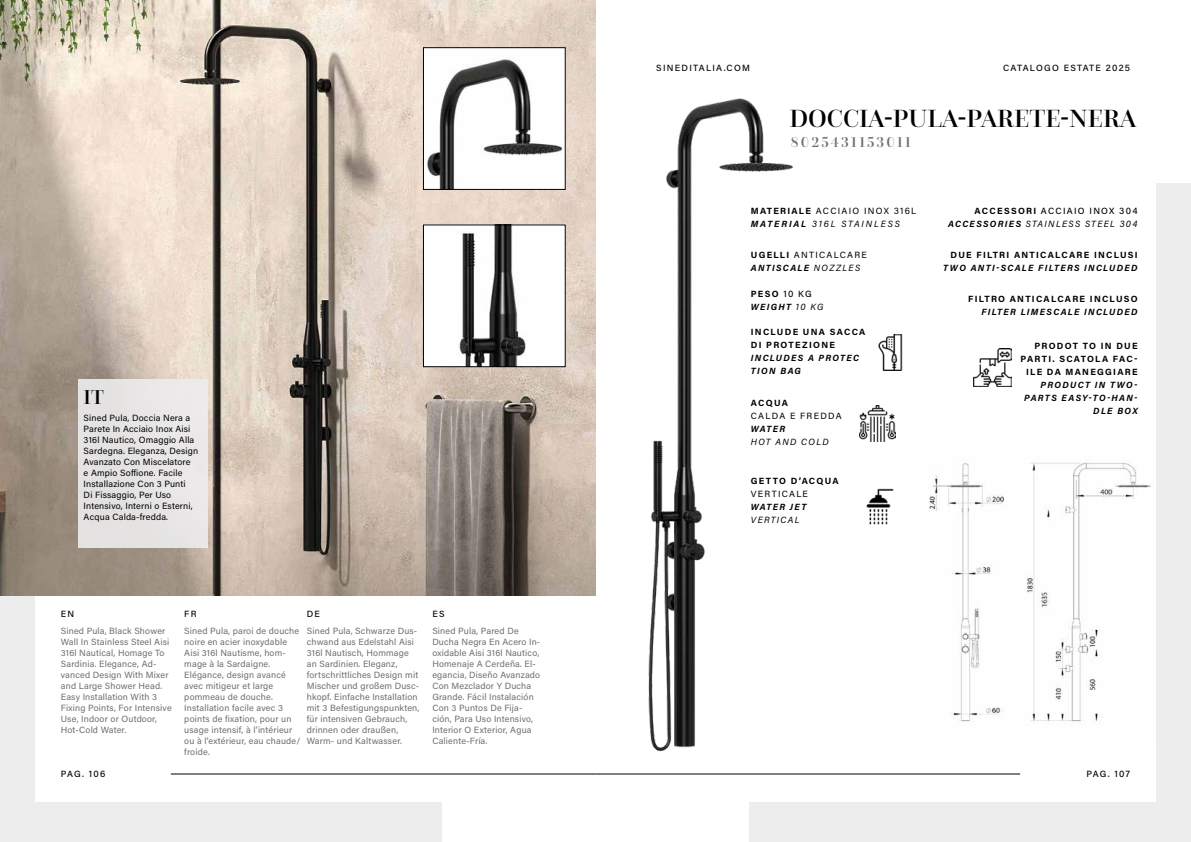
<style>
.page{position:relative;width:1191px;height:842px;background:#fff}
.page>*{position:absolute;margin:0;border:0;box-sizing:border-box;transform-origin:0 0}
.t1{font:500 26px "Questa Grande";color:#000}
.t2{font:500 21px "Questa Grande";color:#000}
.t3{font:500 15px "Questa Grande";letter-spacing:.14em;color:#6d6e6e}
.t4{font:9px/11px "Acumin Pro";letter-spacing:.02em;color:#6d6e6e}
.t5{font:9px/11px "Acumin Pro";letter-spacing:.02em;color:#000}
.t6{font:700 9px/13px "Acumin Pro";letter-spacing:.14em;color:#000;text-align:right}
.t7{font:italic 700 9px/13px "Acumin Pro";letter-spacing:.145em;color:#000}
.t8{font:italic 9px/13px "Acumin Pro";letter-spacing:.15em;color:#000;text-align:right}
.t9{font:500 9px "Acumin Pro";letter-spacing:.14em;color:#000}
.t10{font:9px/13px "Acumin Pro";letter-spacing:.14em;color:#000}
.t11{font:9px/13px "Acumin Pro";letter-spacing:.135em;color:#000}
.s1{font-weight:700}
.s2{font-weight:700;font-style:italic}
.s3{font-style:italic}
.s4{font-style:normal}
.s5{font-weight:500;font-style:normal}
.s6{font-weight:400}
.s7{font-weight:700;font-style:normal}
</style>
<div class="page">
<div style="left:749px;top:184px;width:442px;height:658px;background:#ededee"></div>
<div style="left:631px;top:40px;width:524px;height:762px;background:#fff"></div>
<div style="left:0;top:184px;width:441px;height:658px;background:#ededee"></div>
<div style="left:35px;top:40px;width:525px;height:762px;background:#fff"></div>
<img style="left:648px;top:98px;width:145px;height:654px">
<img style="left:0;top:0;width:595px;height:595px">
<div style="left:78px;top:379px;width:129px;height:168px;background:#e6e4e4"></div>
<img style="left:425px;top:49px;width:139px;height:139px">
<div style="left:423px;top:47px;width:143px;height:143px;border:1px solid #000"></div>
<img style="left:425px;top:226px;width:139px;height:139px">
<div style="left:423px;top:224px;width:143px;height:143px;border:1px solid #000"></div>
<img style="left:895px;top:438px;width:256px;height:284px">
<img style="left:866px;top:482px;width:38px;height:48px">
<img style="left:859px;top:405px;width:36px;height:37px">
<img style="left:973px;top:348px;width:39px;height:39px">
<img style="left:878px;top:334px;width:25px;height:36px">
<hr style="left:171px;top:773px;width:424px;height:1px;background:#000">
<hr style="left:595px;top:773px;width:425px;height:1px;background:#000">
<p class="t9" style="left:656px;top:62px;width:95px">SINEDITALIA.COM</p>
<p class="t9" style="left:1003px;top:62px;width:128px">CATALOGO ESTATE 2025</p>
<h1 class="t1" style="left:789px;top:103px;width:348px">DOCCIA-PULA-PARETE-NERA</h1>
<h2 class="t2" style="left:84px;top:385px;width:22px">IT</h2>
<p class="t5" style="left:84px;top:412px;width:116px">Sined Pula, Doccia Nera a<br>Parete In Acciaio Inox Aisi<br>316l Nautico, Omaggio Alla<br>Sardegna. Eleganza, Design<br>Avanzato Con Miscelatore<br>e Ampio Soffione. Facile<br>Installazione Con 3 Punti<br>Di Fissaggio, Per Uso<br>Intensivo, Interni o Esterni,<br>Acqua Calda-fredda.</p>
<p class="t9" style="left:61px;top:608px;width:15px">EN</p>
<p class="t4" style="left:61px;top:625px;width:112px">Sined Pula, Black Shower<br>Wall In Stainless Steel Aisi<br>316l Nautical, Homage To<br>Sardinia. Elegance, Ad&shy;vanced Design With Mixer and Large Shower Head.<br>Easy Installation With 3<br>Fixing Points, For Intensive<br>Use, Indoor or Outdoor,<br>Hot-Cold Water.</p>
<p class="t9" style="left:307px;top:608px;width:15px">DE</p>
<p class="t4" style="left:307px;top:625px;width:114px">Sined Pula, Schwarze Dus&shy;chwand aus Edelstahl Aisi<br>316l Nautisch, Hommage an Sardinien. Eleganz, fortschrittliches Design mit<br>Mischer und großem Dusc&shy;hkopf. Einfache Installation mit 3 Befestigungspunkten, für intensiven Gebrauch, drinnen oder draußen,<br>Warm- und Kaltwasser.</p>
<p class="t9" style="left:184px;top:608px;width:14px">FR</p>
<p class="t4" style="left:184px;top:625px;width:118px">Sined Pula, paroi de douche noire en acier inoxydable<br>Aisi 316l Nautisme, hom&shy;mage à la Sardaigne.<br>Elégance, design avancé avec mitigeur et large pommeau de douche.<br>Installation facile avec 3 points de fixation, pour un usage intensif, à l’intérieur ou à l’extérieur, eau chaude/ froide.</p>
<p class="t9" style="left:432px;top:608px;width:14px">ES</p>
<p class="t4" style="left:432px;top:625px;width:109px">Sined Pula, Pared De<br>Ducha Negra En Acero In&shy;oxidable Aisi 316l Nautico,<br>Homenaje A Cerdeña. El&shy;egancia, Diseño Avanzado<br>Con Mezclador Y Ducha<br>Grande. Fácil Instalación<br>Con 3 Puntos De Fija&shy;ción, Para Uso Intensivo,<br>Interior O Exterior, Agua<br>Caliente-Fría.</p>
<h3 class="t3" style="left:791px;top:133px;width:121px">8025431153011</h3>
<p class="t10" style="left:751px;top:204px;width:167px"><span class="s1">MATERIALE</span> ACCIAIO INOX 316L<br><span class="s2">MATERIAL</span> <span class="s3">316L STAINLESS</span></p>
<p class="t11" style="left:751px;top:248px;width:118px"><span class="s1">UGELLI</span> ANTICALCARE<br><span class="s2">ANTISCALE</span> <span class="s3">NOZZLES</span></p>
<p class="t7" style="left:751px;top:286px;width:74px"><span class="s4">PESO</span> <span class="s5">10 KG<br></span>WEIGHT <span class="s6">10 KG</span></p>
<p class="t6" style="left:751px;top:325px;width:116px;text-align:left">INCLUDE UNA SACCA<br>DI PROTEZIONE</p>
<p class="t7" style="left:751px;top:351px;width:110px">INCLUDES A PROTEC<br>TION BAG</p>
<p class="t6" style="left:751px;top:396px;width:39px">ACQUA</p>
<p class="t11" style="left:751px;top:409px;width:92px">CALDA E FREDDA</p>
<p class="t7" style="left:751px;top:422px;width:36px">WATER</p>
<p class="t8" style="left:751px;top:435px;width:79px">HOT AND COLD</p>
<p class="t6" style="left:751px;top:474px;width:89px">GETTO D’ACQUA</p>
<p class="t10" style="left:751px;top:487px;width:59px">VERTICALE</p>
<p class="t7" style="left:751px;top:500px;width:57px">WATER JET</p>
<p class="t8" style="left:751px;top:513px;width:50px">VERTICAL</p>
<p class="t8" style="left:948px;top:204px;width:191px"><span class="s7">ACCESSORI</span> <span class="s5">ACCIAIO INOX 304<br></span><span class="s1">ACCESSORIES</span> STAINLESS STEEL 304</p>
<p class="t6" style="left:950px;top:248px;width:189px">DUE FILTRI ANTICALCARE INCLUSI</p>
<p class="t7" style="left:943px;top:260px;width:196px">TWO ANTI-SCALE FILTERS INCLUDED</p>
<p class="t6" style="left:968px;top:292px;width:171px">FILTRO ANTICALCARE INCLUSO</p>
<p class="t7" style="left:981px;top:305px;width:158px">FILTER LIMESCALE INCLUDED</p>
<p class="t6" style="left:1020px;top:339px;width:118px">PRODOT TO IN DUE<br>PARTI. SCATOLA FAC-<br>ILE DA MANEGGIARE</p>
<p class="t7" style="left:1024px;top:378px;width:115px;text-align:right">PRODUCT IN TWO-<br>PARTS EASY-TO-HAN-<br>DLE BOX</p>
<p class="t9" style="left:61px;top:768px;width:46px">PAG. 106</p>
<p class="t9" style="left:1086px;top:768px;width:45px">PAG. 107</p>
</div>
